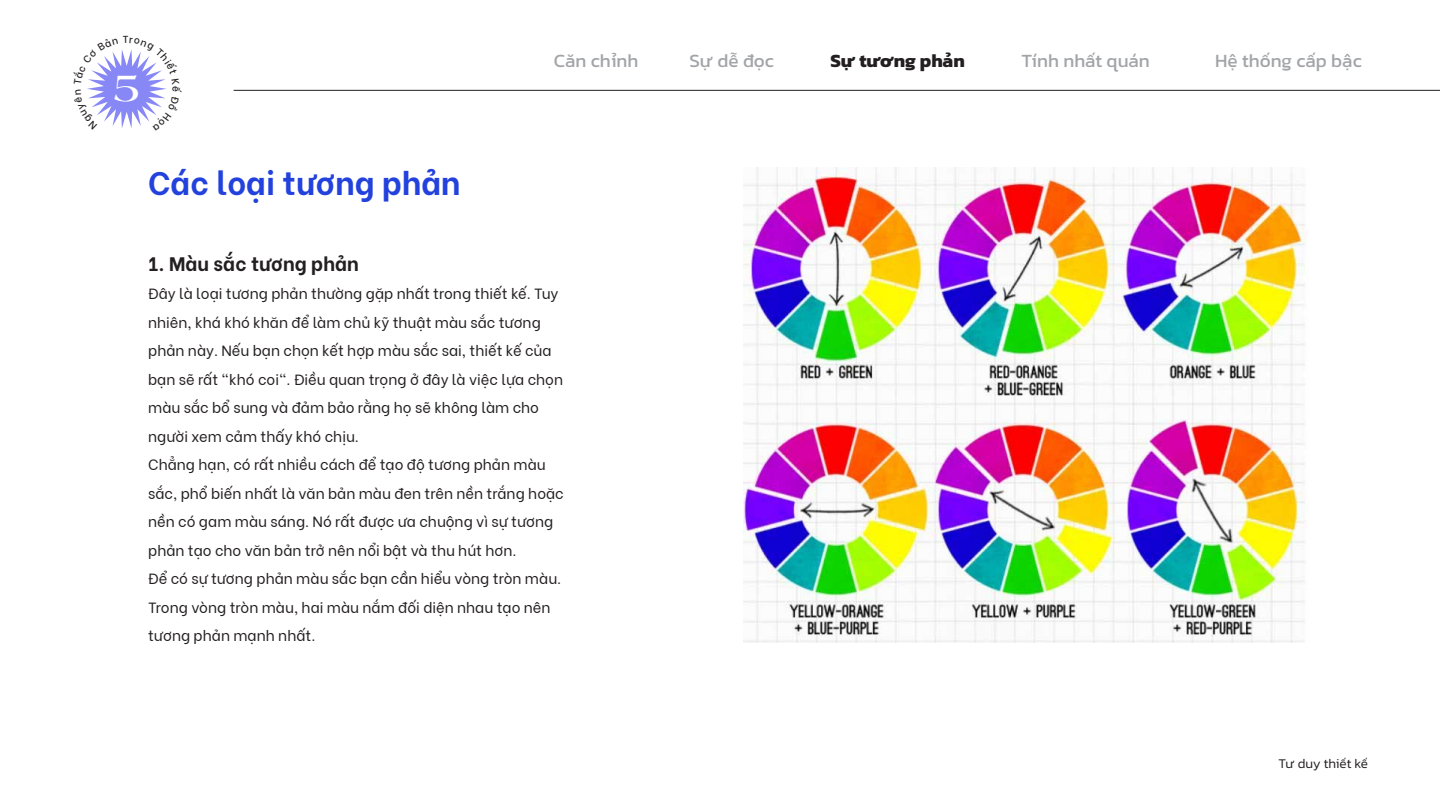
<style>
.page{position:relative;width:1440px;height:810px;background:#fff}
.page>*{position:absolute;margin:0;border:0;box-sizing:border-box;transform-origin:0 0}
.t1{font:700 40.95px "UTM Americana";color:#fff}
.t2{font:700 32.17px "Be Vietnam";color:#2342dd}
.t3{font:700 19.5px "Be Vietnam";color:#231f20}
.t4{font:18.98px "Kanit";color:#a2a4a7}
.t5{font:700 18.98px "Kanit";letter-spacing:-.005em;color:#231f20}
.t6{font:14.77px/28.5px "Be Vietnam";color:#231f20}
.t7{font:300 13.5px "Kanit";letter-spacing:-.015em;color:#231f20}
.t8{font:500 10.05px "Be Vietnam";color:#231f20}
</style>
<div class="page">
<hr style="left:234px;top:90px;width:1206px;height:1px;background:#231f20">
<img style="left:743px;top:168px;width:563px;height:474px">
<svg style="left:87px;top:49px;width:79px;height:79px"></svg>
<h1 class="t1" style="left:113px;top:58px;width:28px">5</h1>
<p class="t8" style="left:185px;top:86px;width:8px;rotate:90deg">ế</p>
<p class="t4" style="left:554px;top:46px;width:86px">Căn chỉnh</p>
<p class="t4" style="left:690px;top:46px;width:86px">Sự dễ đọc</p>
<p class="t5" style="left:831px;top:45px;width:136px">Sự tương phản</p>
<p class="t4" style="left:1022px;top:46px;width:130px">Tính nhất quán</p>
<p class="t4" style="left:1215px;top:46px;width:148px">Hệ thống cấp bậc</p>
<h2 class="t2" style="left:148px;top:157px;width:314px">Các loại tương phản</h2>
<h3 class="t3" style="left:148px;top:247px;width:212px">1. Màu sắc tương phản</h3>
<p class="t6" style="left:148px;top:278px;width:417px">Đây là loại tương phản thường gặp nhất trong thiết kế. Tuy nhiên, khá khó khăn để làm chủ kỹ thuật màu sắc tương phản này. Nếu bạn chọn kết hợp màu sắc sai, thiết kế của bạn sẽ rất "khó coi". Điều quan trọng ở đây là việc lựa chọn màu sắc bổ sung và đảm bảo rằng họ sẽ không làm cho người xem cảm thấy khó chịu.<br>Chẳng hạn, có rất nhiều cách để tạo độ tương phản màu sắc, phổ biến nhất là văn bản màu đen trên nền trắng hoặc nền có gam màu sáng. Nó rất được ưa chuộng vì sự tương phản tạo cho văn bản trở nên nổi bật và thu hút hơn.<br>Để có sự tương phản màu sắc bạn cần hiểu vòng tròn màu.<br>Trong vòng tròn màu, hai màu nắm đối diện nhau tạo nên tương phản mạnh nhất.</p>
<p class="t7" style="left:1279px;top:754px;width:91px">Tư duy thiết kế</p>
</div>
